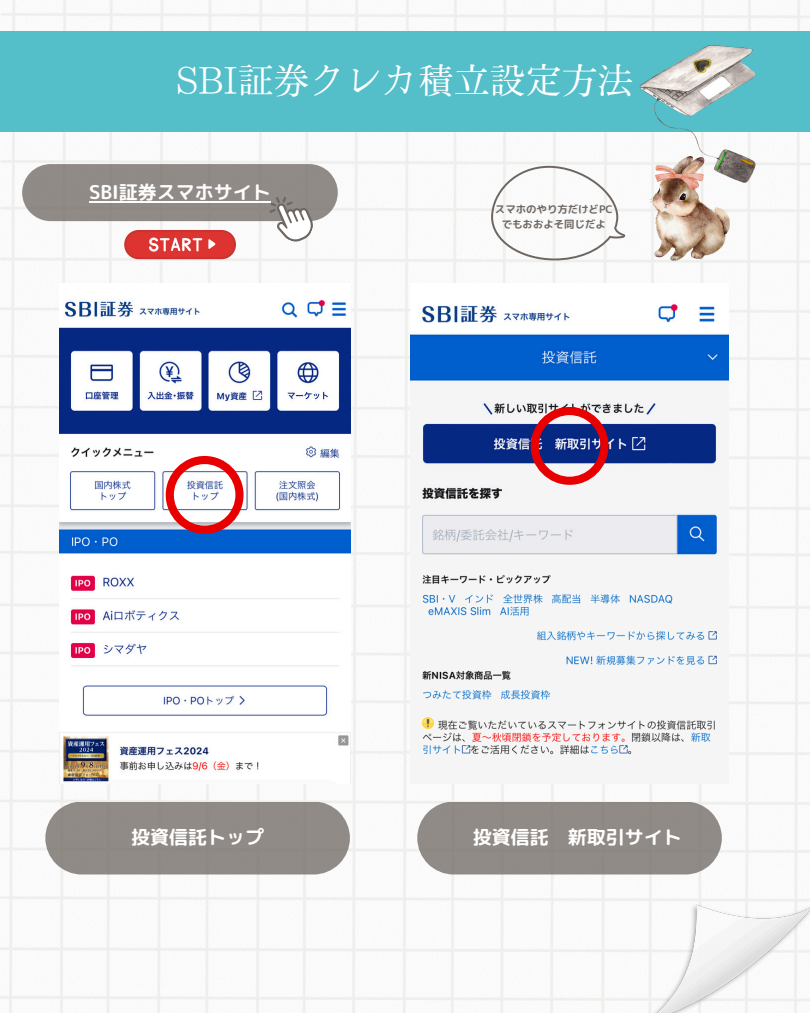
<style>
.page{position:relative;width:810px;height:1013px;background:#fff}
.page>*{position:absolute;margin:0;border:0;box-sizing:border-box;transform-origin:0 0}
.t1{font:36px "Motoya Mincho Old Pr 6 W3";color:#fff}
.t2{font:19px "rounded mplus 1 p bold";color:#fff}
.t3{font:10.4px/14.5px "rounded mplus 1 p bold";color:#6e6661;text-align:center}
</style>
<div class="page">
<img style="left:0;top:0;width:810px;height:1012px">
<div style="left:0;top:31px;width:810px;height:100px;background:#54bec9"></div>
<img style="left:644px;top:902px;width:166px;height:110px">
<img style="left:617px;top:0;width:168px;height:204px">
<div style="left:45px;top:801px;width:305px;height:73px;background:#918b87"></div>
<img style="left:650px;top:154px;width:79px;height:106px">
<img style="left:59px;top:284px;width:291px;height:499px">
<img style="left:410px;top:284px;width:319px;height:499px">
<svg style="left:491px;top:166px;width:134px;height:94px"></svg>
<svg style="left:22px;top:164px;width:316px;height:95px"></svg>
<svg style="left:166px;top:456px;width:78px;height:78px"></svg>
<svg style="left:531px;top:407px;width:78px;height:78px"></svg>
<svg style="left:417px;top:801px;width:305px;height:73px;background:#97918d"></svg>
<p class="t1" style="left:176px;top:62px;width:459px">SBI証券クレカ積立設定方法</p>
<p class="t2" style="left:89px;top:179px;width:183px">SBI証券スマホサイト</p>
<p class="t3" style="left:495px;top:202px;width:119px">スマホのやり方だけどPCでもおおよそ同じだよ</p>
<p class="t2" style="left:131px;top:824px;width:134px">投資信託トップ</p>
<p class="t2" style="left:473px;top:824px;width:210px">投資信託 新取引サイト</p>
</div>
